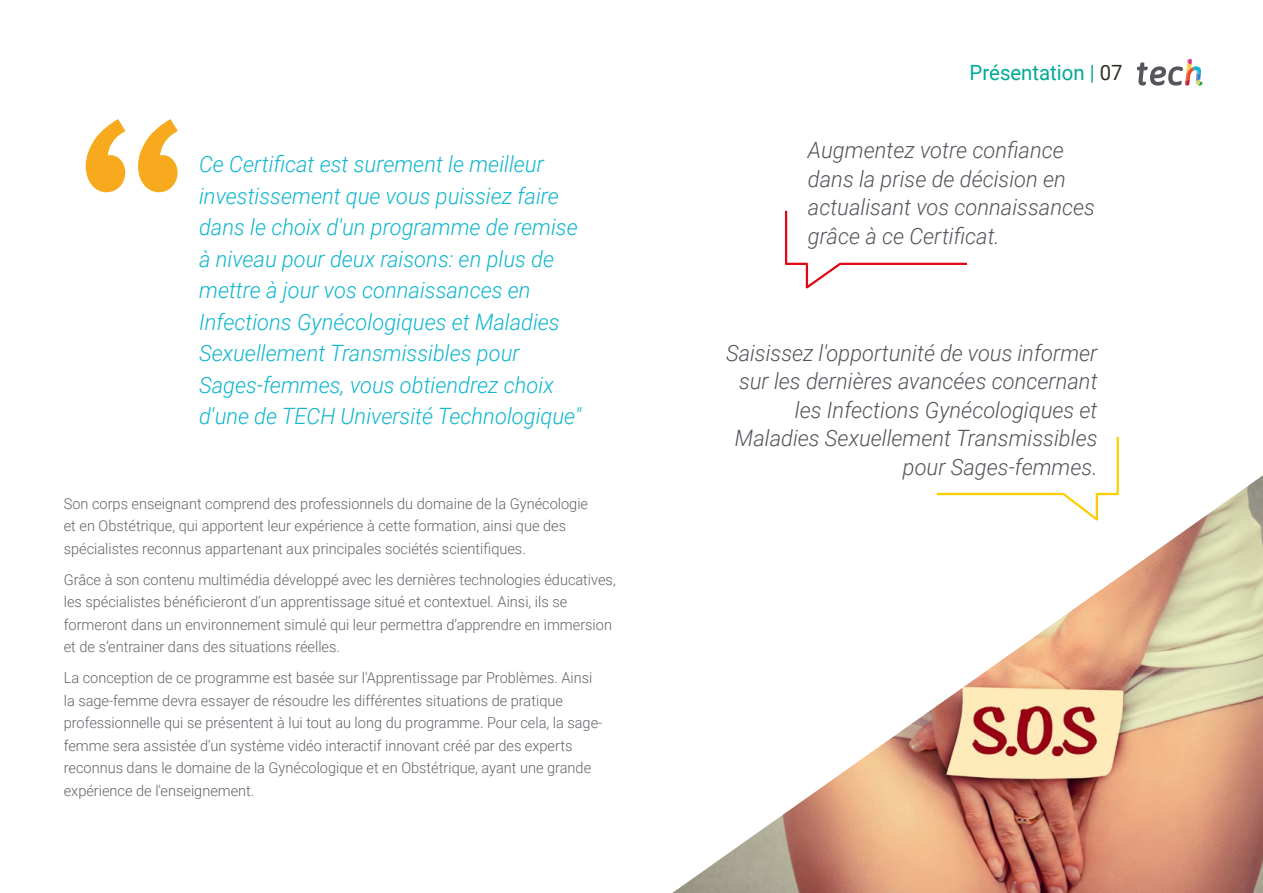
<style>
.page{position:relative;width:1263px;height:893px;background:#fff}
.page>*{position:absolute;margin:0;border:0;box-sizing:border-box;transform-origin:0 0}
.t1{font:italic 300 22.5px/31.5px "Roboto";color:#0fb6cf}
.t2{font:italic 300 22.5px/28.5px "Roboto";color:#52555b;text-align:right}
.t3{font:21px "Roboto";color:#00a996}
.t4{font:300 15px/22.5px "Roboto";color:#61646a}
.s1{color:#312e20}
</style>
<div class="page">
<svg style="left:86px;top:119px;width:92px;height:73px"></svg>
<svg style="left:1116px;top:436px;width:3px;height:39px"></svg>
<svg style="left:785px;top:210px;width:183px;height:79px"></svg>
<img style="left:672px;top:475px;width:591px;height:418px">
<svg style="left:1137px;top:59px;width:65px;height:27px"></svg>
<p class="t1" style="left:199px;top:148px;width:384px">Ce Certificat est surement le meilleur investissement que vous puissiez faire dans le choix d'un programme de remise à niveau pour deux raisons: en plus de mettre à jour vos connaissances en Infections Gynécologiques et Maladies Sexuellement Transmissibles pour Sages-femmes, vous obtiendrez choix d'une de TECH Université Technologique"</p>
<p class="t4" style="left:64px;top:492px;width:526px">Son corps enseignant comprend des professionnels du domaine de la Gynécologie et en Obstétrique, qui apportent leur expérience à cette formation, ainsi que des spécialistes reconnus appartenant aux principales sociétés scientifiques.</p>
<p class="t4" style="left:64px;top:568px;width:553px">Grâce à son contenu multimédia développé avec les dernières technologies éducatives, les spécialistes bénéficieront d’un apprentissage situé et contextuel. Ainsi, ils se formeront dans un environnement simulé qui leur permettra d’apprendre en immersion et de s’entrainer dans des situations réelles.</p>
<p class="t4" style="left:64px;top:666px;width:540px">La conception de ce programme est basée sur l'Apprentissage par Problèmes. Ainsi la sage-femme devra essayer de résoudre les différentes situations de pratique professionnelle qui se présentent à lui tout au long du programme. Pour cela, la sage&shy;femme sera assistée d'un système vidéo interactif innovant créé par des experts reconnus dans le domaine de la Gynécologique et en Obstétrique, ayant une grande expérience de l'enseignement.</p>
<h2 class="t3" style="left:970px;top:57px;width:155px">Présentation | <span class="s1">07</span></h2>
<h1 class="t2" style="left:808px;top:135px;width:288px;text-align:left">Augmentez votre confiance dans la prise de décision en actualisant vos connaissances grâce à ce Certificat.</h1>
<h1 class="t2" style="left:726px;top:338px;width:373px">Saisissez l'opportunité de vous informer sur les dernières avancées concernant les Infections Gynécologiques et Maladies Sexuellement Transmissibles pour Sages-femmes.</h1>
</div>
